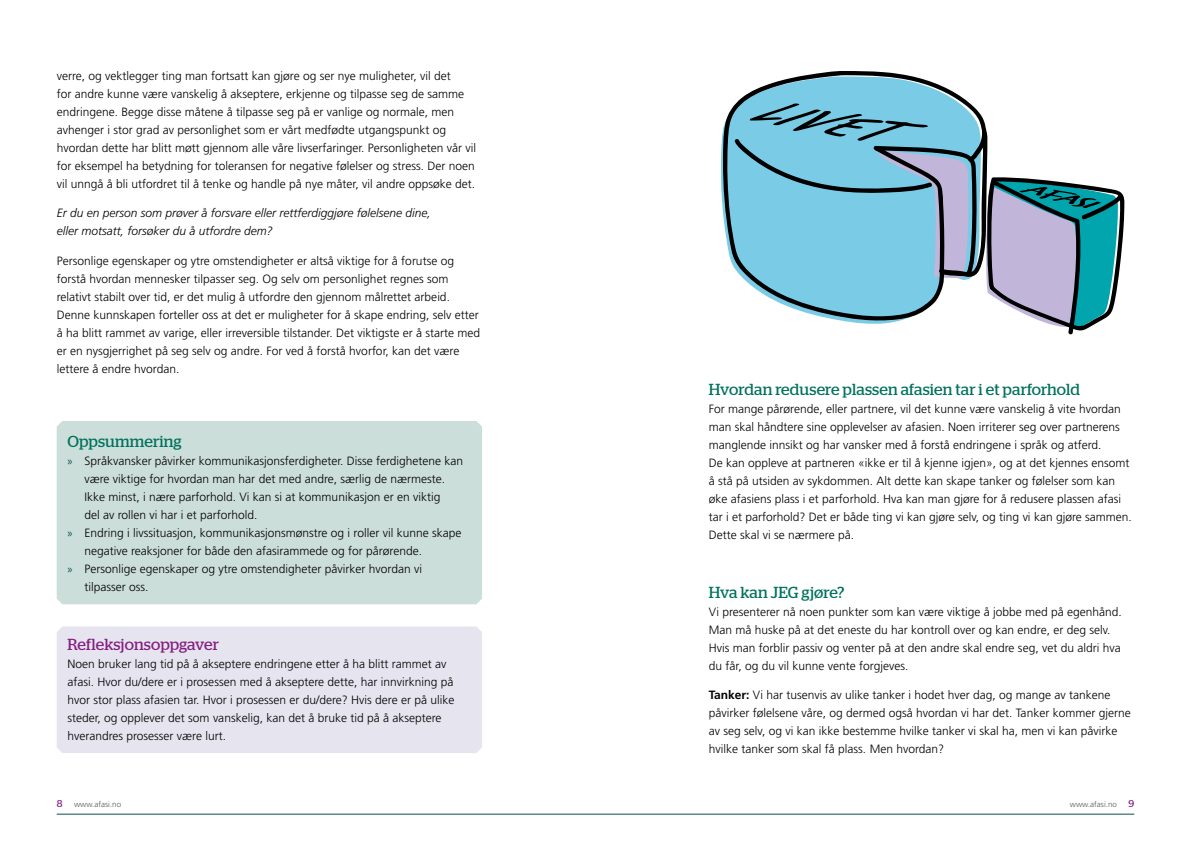
<style>
.page{position:relative;width:1191px;height:842px;background:#fff}
.page>*{position:absolute;margin:0;border:0;box-sizing:border-box;transform-origin:0 0}
.t1{font:italic 39.2px "Verveine";color:#000;scale:1.8 1}
.t2{font:italic 16.2px "Verveine";color:#000;scale:3.04 1}
.t3{font:16px "Stag";letter-spacing:.01em;color:#00725d}
.t4{font:16px "Stag";letter-spacing:.005em;color:#851f82}
.t5{font:300 12px/18px "Frutiger";color:#000}
.t6{font:italic 300 12px/18px "Frutiger";color:#000}
.t7{font:300 8px "Frutiger";color:#575756}
.s1{font-family:"Myriad Pro";font-weight:400;color:#0b4e53}
.s2{font-weight:700}
.s3{font-family:"Stag";font-weight:400;font-size:10px;color:#851f82}
</style>
<div class="page">
<hr style="left:57px;top:814px;width:1077px;height:1px;background:#0b4e53">
<div style="left:57px;top:626px;width:425px;height:127px;background:#e6e5ef"></div>
<div style="left:57px;top:421px;width:425px;height:183px;background:#ccded9"></div>
<svg style="left:723px;top:71px;width:264px;height:195px;fill:#7acbe6"></svg>
<svg style="left:733px;top:130px;width:391px;height:205px"></svg>
<p class="t5" style="left:57px;top:67px;width:421px">verre, og vektlegger ting man fortsatt kan gjøre og ser nye muligheter, vil det<br>for andre kunne være vanskelig å akseptere, erkjenne og tilpasse seg de samme endringene. Begge disse måtene å tilpasse seg på er vanlige og normale, men avhenger i stor grad av personlighet som er vårt medfødte utgangspunkt og hvordan dette har blitt møtt gjennom alle våre livserfaringer. Personligheten vår vil for eksempel ha betydning for toleransen for negative følelser og stress. Der noen vil unngå å bli utfordret til å tenke og handle på nye måter, vil andre oppsøke det.</p>
<p class="t6" style="left:57px;top:204px;width:376px">Er du en person som prøver å forsvare eller rettferdiggjøre følelsene dine, eller motsatt, forsøker du å utfordre dem?</p>
<p class="t5" style="left:57px;top:252px;width:425px">Personlige egenskaper og ytre omstendigheter er altså viktige for å forutse og forstå hvordan mennesker tilpasser seg. Og selv om personlighet regnes som relativt stabilt over tid, er det mulig å utfordre den gjennom målrettet arbeid.<br>Denne kunnskapen forteller oss at det er muligheter for å skape endring, selv etter å ha blitt rammet av varige, eller irreversible tilstander. Det viktigste er å starte med er en nysgjerrighet på seg selv og andre. For ved å forstå hvorfor, kan det være lettere å endre hvordan.</p>
<h3 class="t3" style="left:67px;top:432px;width:116px">Oppsummering</h3>
<p class="t5" style="left:67px;top:451px;width:397px"><span class="s1">»</span> Språkvansker påvirker kommunikasjonsferdigheter. Disse ferdighetene kan</p>
<p class="t5" style="left:84px;top:469px;width:362px">være viktige for hvordan man har det med andre, særlig de nærmeste.</p>
<p class="t5" style="left:84px;top:487px;width:357px">Ikke minst, i nære parforhold. Vi kan si at kommunikasjon er en viktig</p>
<p class="t5" style="left:84px;top:505px;width:175px">del av rollen vi har i et parforhold.</p>
<p class="t5" style="left:67px;top:523px;width:395px"><span class="s1">»</span> Endring i livssituasjon, kommunikasjonsmønstre og i roller vil kunne skape</p>
<p class="t5" style="left:84px;top:541px;width:339px">negative reaksjoner for både den afasirammede og for pårørende.</p>
<p class="t5" style="left:67px;top:559px;width:356px"><span class="s1">»</span> Personlige egenskaper og ytre omstendigheter påvirker hvordan vi</p>
<p class="t5" style="left:84px;top:577px;width:66px">tilpasser oss.</p>
<h3 class="t4" style="left:67px;top:635px;width:153px">Refleksjonsoppgaver</h3>
<p class="t5" style="left:67px;top:655px;width:388px">Noen bruker lang tid på å akseptere endringene etter å ha blitt rammet av afasi. Hvor du/dere er i prosessen med å akseptere dette, har innvirkning på hvor stor plass afasien tar. Hvor i prosessen er du/dere? Hvis dere er på ulike steder, og opplever det som vanskelig, kan det å bruke tid på å akseptere hverandres prosesser være lurt.</p>
<h1 class="t1" style="left:753px;top:81px;width:78px;rotate:10deg">LIVET</h1>
<h2 class="t2" style="left:1025px;top:175px;width:25px;rotate:15deg">AFASI</h2>
<h3 class="t3" style="left:709px;top:380px;width:372px">Hvordan redusere plassen afasien tar i et parforhold</h3>
<p class="t5" style="left:709px;top:400px;width:424px">For mange pårørende, eller partnere, vil det kunne være vanskelig å vite hvordan man skal håndtere sine opplevelser av afasien. Noen irriterer seg over partnerens manglende innsikt og har vansker med å forstå endringene i språk og atferd.<br>De kan oppleve at partneren «ikke er til å kjenne igjen», og at det kjennes ensomt å stå på utsiden av sykdommen. Alt dette kan skape tanker og følelser som kan øke afasiens plass i et parforhold. Hva kan man gjøre for å redusere plassen afasi tar i et parforhold? Det er både ting vi kan gjøre selv, og ting vi kan gjøre sammen.<br>Dette skal vi se nærmere på.</p>
<h3 class="t3" style="left:709px;top:583px;width:137px">Hva kan JEG gjøre?</h3>
<p class="t5" style="left:709px;top:603px;width:414px">Vi presenterer nå noen punkter som kan være viktige å jobbe med på egenhånd.<br>Man må huske på at det eneste du har kontroll over og kan endre, er deg selv.<br>Hvis man forblir passiv og venter på at den andre skal endre seg, vet du aldri hva du får, og du vil kunne vente forgjeves.</p>
<p class="t5" style="left:709px;top:686px;width:423px"><span class="s2">Tanker:</span> Vi har tusenvis av ulike tanker i hodet hver dag, og mange av tankene påvirker følelsene våre, og dermed også hvordan vi har det. Tanker kommer gjerne av seg selv, og vi kan ikke bestemme hvilke tanker vi skal ha, men vi kan påvirke hvilke tanker som skal få plass. Men hvordan?</p>
<p class="t7" style="left:57px;top:800px;width:66px"><span class="s3">8</span> www.afasi.no</p>
<p class="t7" style="left:1069px;top:800px;width:66px">www.afasi.no <span class="s3">9</span></p>
</div>
